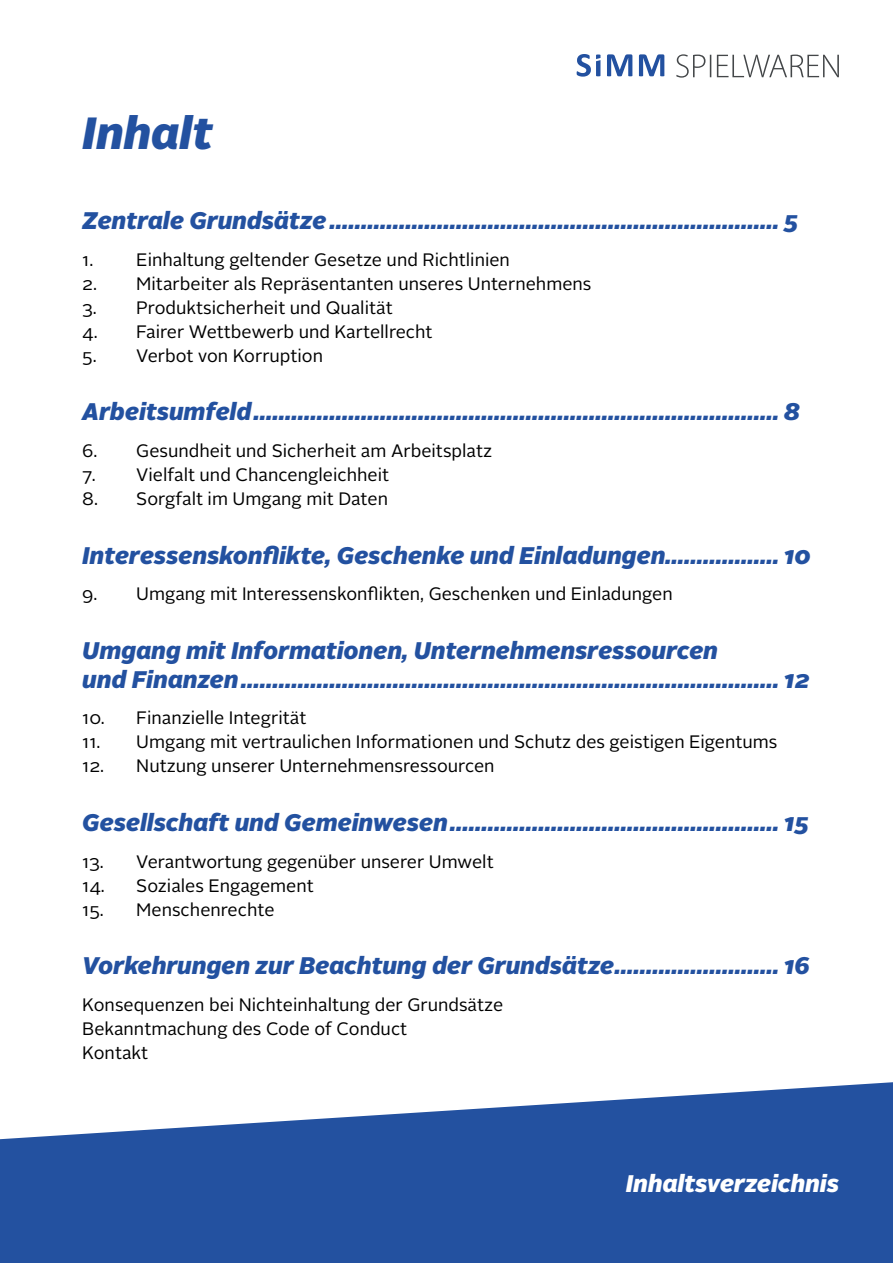
<style>
.page{position:relative;width:893px;height:1263px;background:#fff}
.page>*{position:absolute;margin:0;border:0;box-sizing:border-box;transform-origin:0 0}
.t1{font:italic 900 45px "Alright Sans";color:#2351a0}
.t2{font:italic 900 24px/28.8px "Alright Sans";color:#2351a0}
.t3{font:italic 900 24px "Alright Sans";color:#fff}
.t4{font:18px/24px "Alright Sans";color:#000}
</style>
<div class="page">
<svg style="left:0;top:1082px;width:893px;height:181px;fill:#2351a0"></svg>
<svg style="left:577px;top:54px;width:23px;height:23px"></svg>
<svg style="left:607px;top:54px;width:25px;height:22px"></svg>
<svg style="left:639px;top:54px;width:25px;height:22px"></svg>
<svg style="left:676px;top:54px;width:163px;height:24px"></svg>
<h1 class="t1" style="left:82px;top:101px;width:132px">Inhalt</h1>
<h2 class="t2" style="left:82px;top:206px;width:718px">Zentrale Grundsätze....................................................................... 5</h2>
<p class="t4" style="left:82px;top:248px;width:429px">1. Einhaltung geltender Gesetze und Richtlinien</p>
<p class="t4" style="left:82px;top:272px;width:511px">2. Mitarbeiter als Repräsentanten unseres Unternehmens</p>
<p class="t4" style="left:82px;top:296px;width:312px">3. Produktsicherheit und Qualität</p>
<p class="t4" style="left:82px;top:320px;width:352px">4. Fairer Wettbewerb und Kartellrecht</p>
<p class="t4" style="left:82px;top:344px;width:242px">5. Verbot von Korruption</p>
<h2 class="t2" style="left:82px;top:397px;width:719px">Arbeitsumfeld................................................................................... 8</h2>
<p class="t4" style="left:82px;top:439px;width:411px">6. Gesundheit und Sicherheit am Arbeitsplatz</p>
<p class="t4" style="left:82px;top:463px;width:308px">7. Vielfalt und Chancengleichheit</p>
<p class="t4" style="left:82px;top:487px;width:307px">8. Sorgfalt im Umgang mit Daten</p>
<h2 class="t2" style="left:82px;top:541px;width:730px">Interessenskonflikte, Geschenke und Einladungen.................. 10</h2>
<p class="t4" style="left:82px;top:582px;width:592px">9. Umgang mit Interessenskonflikten, Geschenken und Einladungen</p>
<h2 class="t2" style="left:82px;top:636px;width:728px">Umgang mit Informationen, Unternehmensressourcen<br>und Finanzen..................................................................................... 12</h2>
<p class="t4" style="left:82px;top:706px;width:226px">10. Finanzielle Integrität</p>
<p class="t4" style="left:82px;top:730px;width:697px">11. Umgang mit vertraulichen Informationen und Schutz des geistigen Eigentums</p>
<p class="t4" style="left:82px;top:754px;width:414px">12. Nutzung unserer Unternehmensressourcen</p>
<h2 class="t2" style="left:82px;top:808px;width:728px">Gesellschaft und Gemeinwesen.................................................... 15</h2>
<p class="t4" style="left:82px;top:850px;width:413px">13. Verantwortung gegenüber unserer Umwelt</p>
<p class="t4" style="left:82px;top:874px;width:233px">14. Soziales Engagement</p>
<p class="t4" style="left:82px;top:898px;width:194px">15. Menschenrechte</p>
<h2 class="t2" style="left:82px;top:951px;width:729px">Vorkehrungen zur Beachtung der Grundsätze.......................... 16</h2>
<p class="t4" style="left:82px;top:993px;width:422px">Konsequenzen bei Nichteinhaltung der Grundsätze<br>Bekanntmachung des Code of Conduct<br>Kontakt</p>
<h2 class="t3" style="left:626px;top:1166px;width:215px">Inhaltsverzeichnis</h2>
</div>
